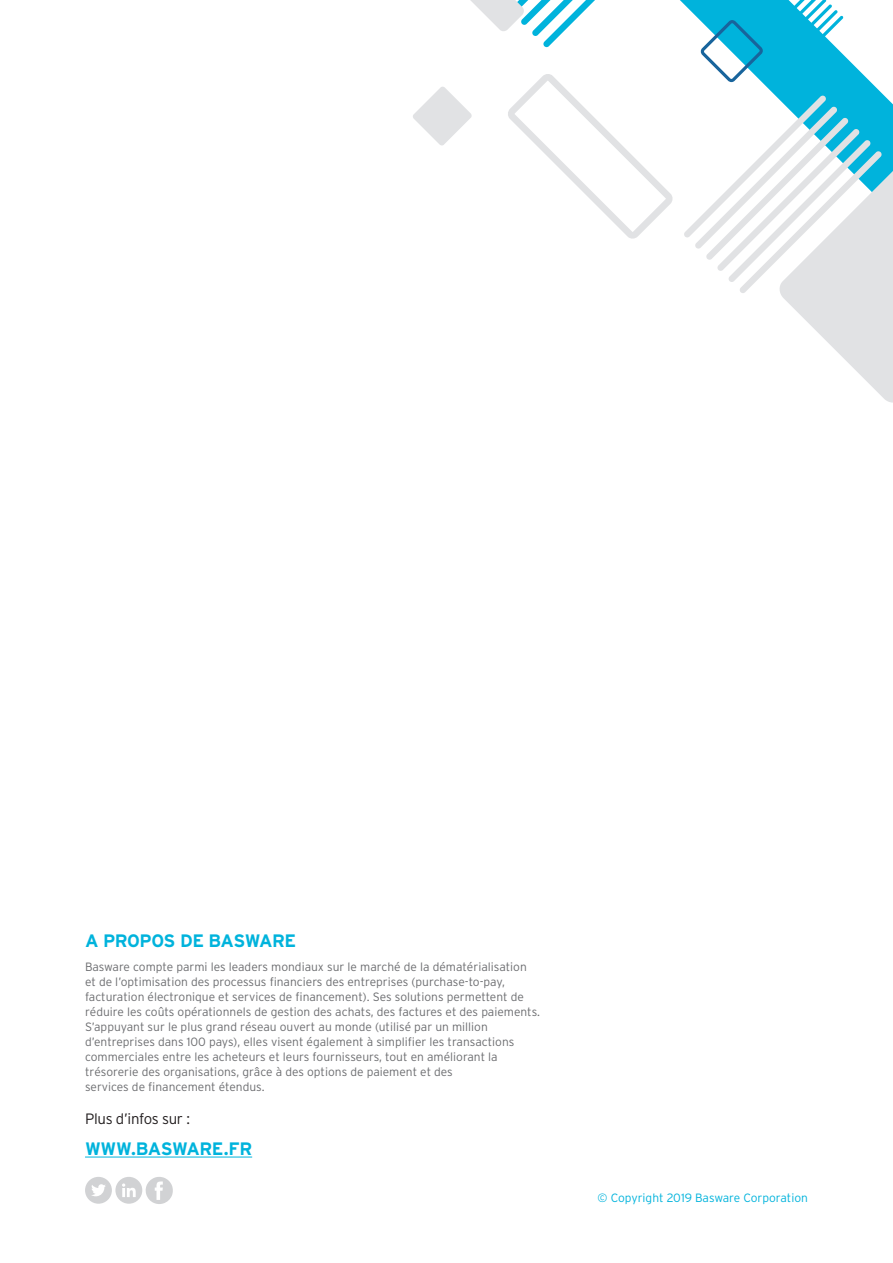
<style>
.page{position:relative;width:893px;height:1263px;background:#fff}
.page>*{position:absolute;margin:0;border:0;box-sizing:border-box;transform-origin:0 0}
.BLUE_SUB_HEADER{font:700 18px "Interstate";letter-spacing:-.03em;color:#00b3dc}
.BLUE_CTA{font:700 18px "Interstate";letter-spacing:-.03em;color:#00b3dc}
.BODY_COPY{font:300 15px "Interstate";letter-spacing:-.02em;color:#231f20}
.FOOTER_TEXT_GREY{font:300 12px/15px "Interstate";color:#6c6d70}
.FOOTER_TEXT{font:300 12px "Interstate";color:#00b3dc}
</style>
<div class="page">
<svg style="left:508px;top:74px;width:151px;height:165px"></svg>
<svg style="left:659px;top:0;width:119px;height:215px"></svg>
<svg style="left:778px;top:17px;width:115px;height:386px"></svg>
<svg style="left:413px;top:87px;width:59px;height:59px"></svg>
<svg style="left:700px;top:20px;width:63px;height:62px"></svg>
<svg style="left:684px;top:95px;width:209px;height:218px"></svg>
<svg style="left:778px;top:0;width:65px;height:53px"></svg>
<svg style="left:470px;top:0;width:125px;height:47px"></svg>
<hr style="left:85px;top:1157px;width:167px;height:1px;background:#00b3dc">
<div style="left:85px;top:1177px;width:27px;height:27px;background:#d1d2d4;border-radius:50%"></div>
<svg style="left:91px;top:1184px;width:15px;height:12px"></svg>
<div style="left:115px;top:1177px;width:27px;height:27px;background:#d1d2d4;border-radius:50%"></div>
<svg style="left:122px;top:1183px;width:14px;height:14px"></svg>
<svg style="left:145px;top:1177px;width:28px;height:27px"></svg>
<p class="BLUE_SUB_HEADER" style="left:85px;top:931px;width:213px">A PROPOS DE BASWARE</p>
<p class="FOOTER_TEXT_GREY" style="left:85px;top:959px;width:456px">Basware compte parmi les leaders mondiaux sur le marché de la dématérialisation et de l’optimisation des processus financiers des entreprises (purchase-to-pay, facturation électronique et services de financement). Ses solutions permettent de réduire les coûts opérationnels de gestion des achats, des factures et des paiements.<br>S’appuyant sur le plus grand réseau ouvert au monde (utilisé par un million d’entreprises dans 100 pays), elles visent également à simplifier les transactions commerciales entre les acheteurs et leurs fournisseurs, tout en améliorant la trésorerie des organisations, grâce à des options de paiement et des<br>services de financement étendus.</p>
<p class="BODY_COPY" style="left:85px;top:1110px;width:106px">Plus d’infos sur :</p>
<p class="BLUE_CTA" style="left:85px;top:1138px;width:169px">WWW.BASWARE.FR</p>
<p class="FOOTER_TEXT" style="left:598px;top:1191px;width:212px">© Copyright 2019 Basware Corporation</p>
</div>
